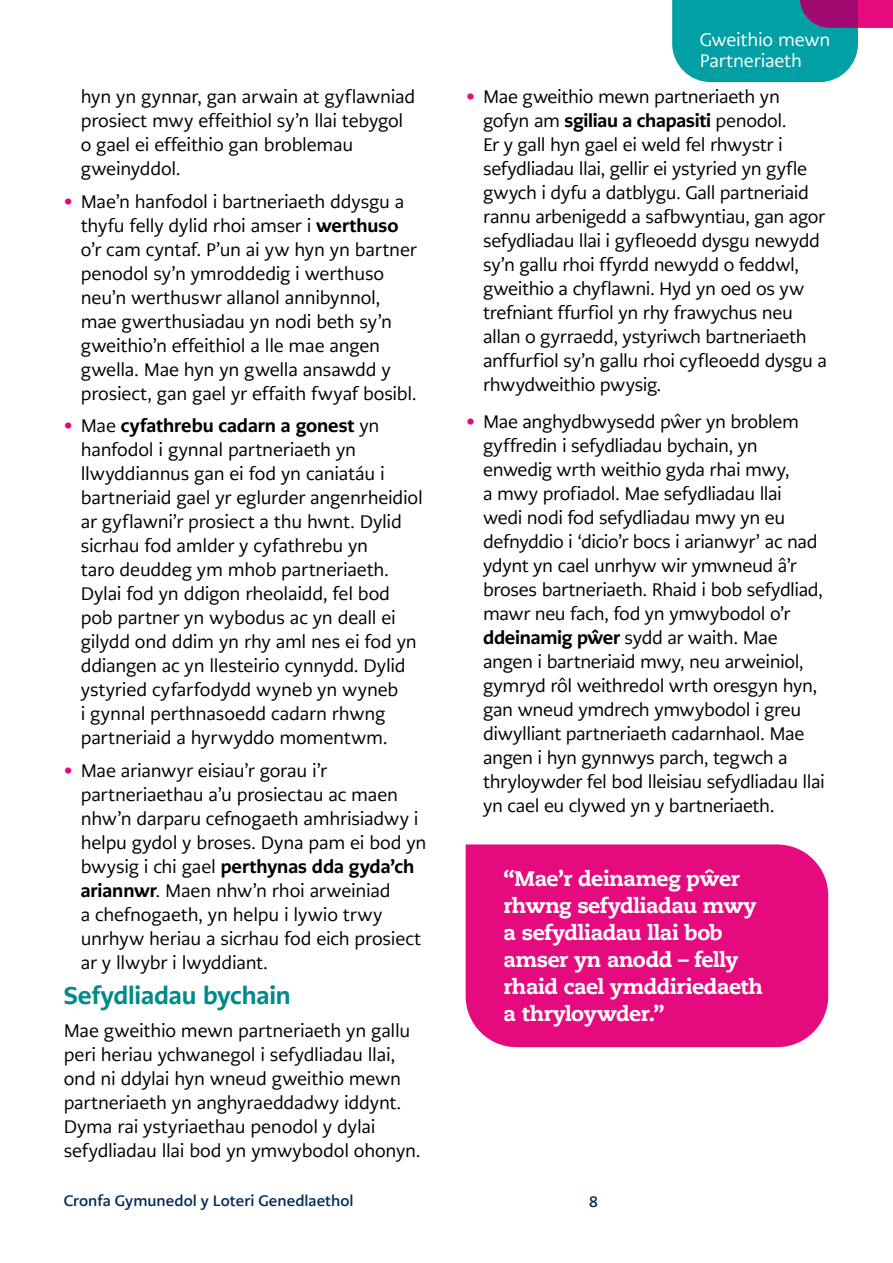
<style>
.page{position:relative;width:893px;height:1263px;background:#fff}
.page>*{position:absolute;margin:0;border:0;box-sizing:border-box;transform-origin:0 0}
.t1{font:800 24px "PMN Caecilia Sans Text";letter-spacing:-.01em;color:#008a8a}
.t2{font:800 21px/27px "Caecilia LT Pro 85";letter-spacing:-.025em;color:#fff}
.t3{font:18px/24px "PMN Caecilia Sans Text";letter-spacing:-.02em;color:#000}
.t4{font:18px/21px "PMN Caecilia Sans Text";letter-spacing:-.01em;color:#fff}
.t5{font:700 15px "PMN Caecilia Sans Text";color:#002b57}
.s1{color:#e50b7e}
.s2{font-weight:800}
</style>
<div class="page">
<div style="left:466px;top:844px;width:362px;height:203px;background:#e50b7e"></div>
<svg style="left:672px;top:0;width:221px;height:82px;background:#3c99ab"></svg>
<p class="t3" style="left:81px;top:85px;width:336px">hyn yn gynnar, gan arwain at gyflawniad prosiect mwy effeithiol sy’n llai tebygol o gael ei effeithio gan broblemau gweinyddol.</p>
<p class="t3" style="left:81px;top:189px;width:338px;text-indent:-17px"><span class="s1">•</span> Mae’n hanfodol i bartneriaeth ddysgu a thyfu felly dylid rhoi amser i <span class="s2">werthuso </span>o’r cam cyntaf. P’un ai yw hyn yn bartner penodol sy’n ymroddedig i werthuso neu’n werthuswr allanol annibynnol, mae gwerthusiadau yn nodi beth sy’n gweithio’n effeithiol a lle mae angen gwella. Mae hyn yn gwella ansawdd y prosiect, gan gael yr effaith fwyaf bosibl.</p>
<p class="t3" style="left:81px;top:414px;width:344px;text-indent:-17px"><span class="s1">•</span> Mae <span class="s2">cyfathrebu cadarn a gonest</span> yn hanfodol i gynnal partneriaeth yn llwyddiannus gan ei fod yn caniatáu i bartneriaid gael yr eglurder angenrheidiol ar gyflawni’r prosiect a thu hwnt. Dylid sicrhau fod amlder y cyfathrebu yn<br>taro deuddeg ym mhob partneriaeth.<br>Dylai fod yn ddigon rheolaidd, fel bod pob partner yn wybodus ac yn deall ei gilydd ond ddim yn rhy aml nes ei fod yn ddiangen ac yn llesteirio cynnydd. Dylid ystyried cyfarfodydd wyneb yn wyneb<br>i gynnal perthnasoedd cadarn rhwng partneriaid a hyrwyddo momentwm.</p>
<p class="t3" style="left:81px;top:758px;width:347px;text-indent:-17px"><span class="s1">•</span> Mae arianwyr eisiau’r gorau i’r partneriaethau a’u prosiectau ac maen nhw’n darparu cefnogaeth amhrisiadwy i helpu gydol y broses. Dyna pam ei bod yn bwysig i chi gael <span class="s2">perthynas dda gyda’ch ariannwr</span>. Maen nhw’n rhoi arweiniad<br>a chefnogaeth, yn helpu i lywio trwy unrhyw heriau a sicrhau fod eich prosiect ar y llwybr i lwyddiant.</p>
<h1 class="t1" style="left:64px;top:980px;width:229px">Sefydliadau bychain</h1>
<p class="t3" style="left:64px;top:1018px;width:359px">Mae gweithio mewn partneriaeth yn gallu peri heriau ychwanegol i sefydliadau llai, ond ni ddylai hyn wneud gweithio mewn partneriaeth yn anghyraeddadwy iddynt.<br>Dyma rai ystyriaethau penodol y dylai sefydliadau llai bod yn ymwybodol ohonyn.</p>
<p class="t4" style="left:700px;top:30px;width:132px">Gweithio mewn<br>Partneriaeth</p>
<p class="t3" style="left:483px;top:85px;width:345px;text-indent:-17px"><span class="s1">•</span> Mae gweithio mewn partneriaeth yn gofyn am <span class="s2">sgiliau a chapasiti</span> penodol.<br>Er y gall hyn gael ei weld fel rhwystr i sefydliadau llai, gellir ei ystyried yn gyfle gwych i dyfu a datblygu. Gall partneriaid rannu arbenigedd a safbwyntiau, gan agor sefydliadau llai i gyfleoedd dysgu newydd sy’n gallu rhoi ffyrdd newydd o feddwl, gweithio a chyflawni. Hyd yn oed os yw trefniant ffurfiol yn rhy frawychus neu allan o gyrraedd, ystyriwch bartneriaeth anffurfiol sy’n gallu rhoi cyfleoedd dysgu a rhwydweithio pwysig.</p>
<p class="t3" style="left:483px;top:409px;width:343px;text-indent:-17px"><span class="s1">•</span> Mae anghydbwysedd pŵer yn broblem gyffredin i sefydliadau bychain, yn enwedig wrth weithio gyda rhai mwy,<br>a mwy profiadol. Mae sefydliadau llai wedi nodi fod sefydliadau mwy yn eu defnyddio i ‘dicio’r bocs i arianwyr’ ac nad ydynt yn cael unrhyw wir ymwneud â’r broses bartneriaeth. Rhaid i bob sefydliad, mawr neu fach, fod yn ymwybodol o’r <span class="s2">ddeinamig pŵer</span> sydd ar waith. Mae angen i bartneriaid mwy, neu arweiniol, gymryd rôl weithredol wrth oresgyn hyn, gan wneud ymdrech ymwybodol i greu diwylliant partneriaeth cadarnhaol. Mae angen i hyn gynnwys parch, tegwch a thryloywder fel bod lleisiau sefydliadau llai yn cael eu clywed yn y bartneriaeth.</p>
<p class="t2" style="left:504px;top:865px;width:261px">“Mae’r deinameg pŵer rhwng sefydliadau mwy a sefydliadau llai bob amser yn anodd – felly rhaid cael ymddiriedaeth a thryloywder.”</p>
<p class="t5" style="left:64px;top:1191px;width:291px">Cronfa Gymunedol y Loteri Genedlaethol</p>
<p class="t5" style="left:589px;top:1191px;width:10px">8</p>
</div>
